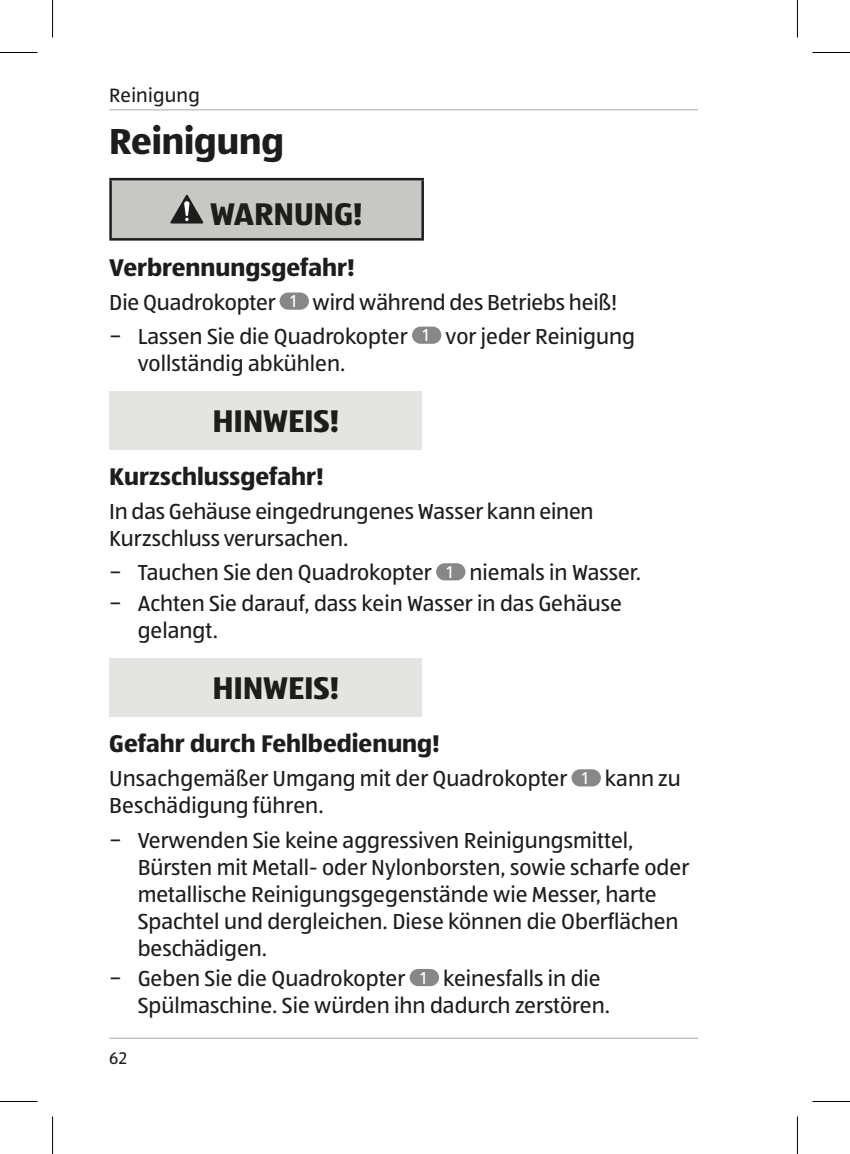
<style>
.page{position:relative;width:850px;height:1154px;background:#fff}
.page>*{position:absolute;margin:0;border:0;box-sizing:border-box;transform-origin:0 0}
.t1{font:37.5px "ALDISUEDTF Bold";color:#1d1d1b}
.t2{font:700 32.5px "ALDISUEDOT";letter-spacing:-.005em;color:#1d1d1b}
.t3{font:25px "ALDISUEDTF Bold";color:#1d1d1b}
.t4{font:22.5px/27px "ALDISUEDOT";color:#1d1d1b}
.t5{font:20px "ALDISUEDOT";letter-spacing:.01em;color:#1d1d1b}
.t6{font:17.5px "ALDISUEDOT";color:#1d1d1b}
.s1{font-size:17.75px;color:#fff}
</style>
<div class="page">
<hr style="left:109px;top:109px;width:588px;height:1px;background:#b8b8b8">
<hr style="left:109px;top:1038px;width:588px;height:1px;background:#b8b8b8">
<div style="left:110px;top:179px;width:312px;height:60px;background:#c7c7c6"></div>
<hr style="left:109px;top:178px;width:315px;height:2px;background:#1d1d1b">
<hr style="left:109px;top:180px;width:3px;height:58px;background:#1d1d1b">
<hr style="left:421px;top:180px;width:3px;height:58px;background:#1d1d1b">
<hr style="left:109px;top:238px;width:315px;height:3px;background:#1d1d1b">
<svg style="left:170px;top:195px;width:33px;height:29px"></svg>
<div style="left:279px;top:292px;width:30px;height:18px;background:#878787;border-radius:9px"></div>
<div style="left:412px;top:327px;width:29px;height:17px;background:#878787;border-radius:9px"></div>
<div style="left:109px;top:391px;width:312px;height:59px;background:#e4e4e3"></div>
<div style="left:436px;top:563px;width:29px;height:17px;background:#878787;border-radius:9px"></div>
<div style="left:109px;top:659px;width:312px;height:58px;background:#e4e4e3"></div>
<div style="left:571px;top:769px;width:29px;height:17px;background:#878787;border-radius:9px"></div>
<div style="left:409px;top:969px;width:30px;height:17px;background:#878787;border-radius:9px"></div>
<hr style="left:0;top:52px;width:38px;height:1px;background:#000">
<hr style="left:812px;top:52px;width:37px;height:1px;background:#000">
<hr style="left:0;top:1101px;width:38px;height:1px;background:#000">
<hr style="left:812px;top:1101px;width:37px;height:1px;background:#000">
<hr style="left:52px;top:0;width:1px;height:38px;background:#000">
<hr style="left:52px;top:1116px;width:1px;height:38px;background:#000">
<hr style="left:796px;top:0;width:1px;height:38px;background:#000">
<hr style="left:796px;top:1116px;width:1px;height:38px;background:#000">
<p class="t5" style="left:109px;top:83px;width:92px">Reinigung</p>
<h1 class="t1" style="left:109px;top:117px;width:176px">Reinigung</h1>
<h2 class="t2" style="left:210px;top:192px;width:154px">WARNUNG!</h2>
<p class="t3" style="left:109px;top:251px;width:247px">Verbrennungsgefahr!</p>
<p class="t4" style="left:109px;top:284px;width:527px;line-height:34px">Die Quadrokopter <span class="s1">1</span> wird während des Betriebs heiß! − Lassen Sie die Quadrokopter <span class="s1">1</span> vor jeder Reinigung</p>
<p class="t4" style="left:138px;top:349px;width:209px">vollständig abkühlen.</p>
<h2 class="t2" style="left:212px;top:399px;width:128px">HINWEIS!</h2>
<p class="t3" style="left:109px;top:461px;width:216px">Kurzschlussgefahr!</p>
<p class="t4" style="left:109px;top:497px;width:485px">In das Gehäuse eingedrungenes Wasser kann einen<br>Kurzschluss verursachen.</p>
<p class="t4" style="left:109px;top:557px;width:533px;line-height:30.5px">− Tauchen Sie den Quadrokopter <span class="s1">1</span> niemals in Wasser. − Achten Sie darauf, dass kein Wasser in das Gehäuse</p>
<p class="t4" style="left:138px;top:616px;width:82px">gelangt.</p>
<h2 class="t2" style="left:212px;top:666px;width:128px">HINWEIS!</h2>
<p class="t3" style="left:109px;top:728px;width:332px">Gefahr durch Fehlbedienung!</p>
<p class="t4" style="left:109px;top:765px;width:572px">Unsachgemäßer Umgang mit der Quadrokopter <span class="s1">1</span> kann zu<br>Beschädigung führen.</p>
<p class="t4" style="left:138px;top:826px;width:552px;text-indent:-28px">− Verwenden Sie keine aggressiven Reinigungsmittel, Bürsten mit Metall- oder Nylonborsten, sowie scharfe oder metallische Reinigungsgegenstände wie Messer, harte Spachtel und dergleichen. Diese können die Oberflächen beschädigen.</p>
<p class="t4" style="left:138px;top:964px;width:473px;text-indent:-28px">− Geben Sie die Quadrokopter <span class="s1">1</span> keinesfalls in die<br>Spülmaschine. Sie würden ihn dadurch zerstören.</p>
<p class="t6" style="left:109px;top:1047px;width:19px">62</p>
</div>
